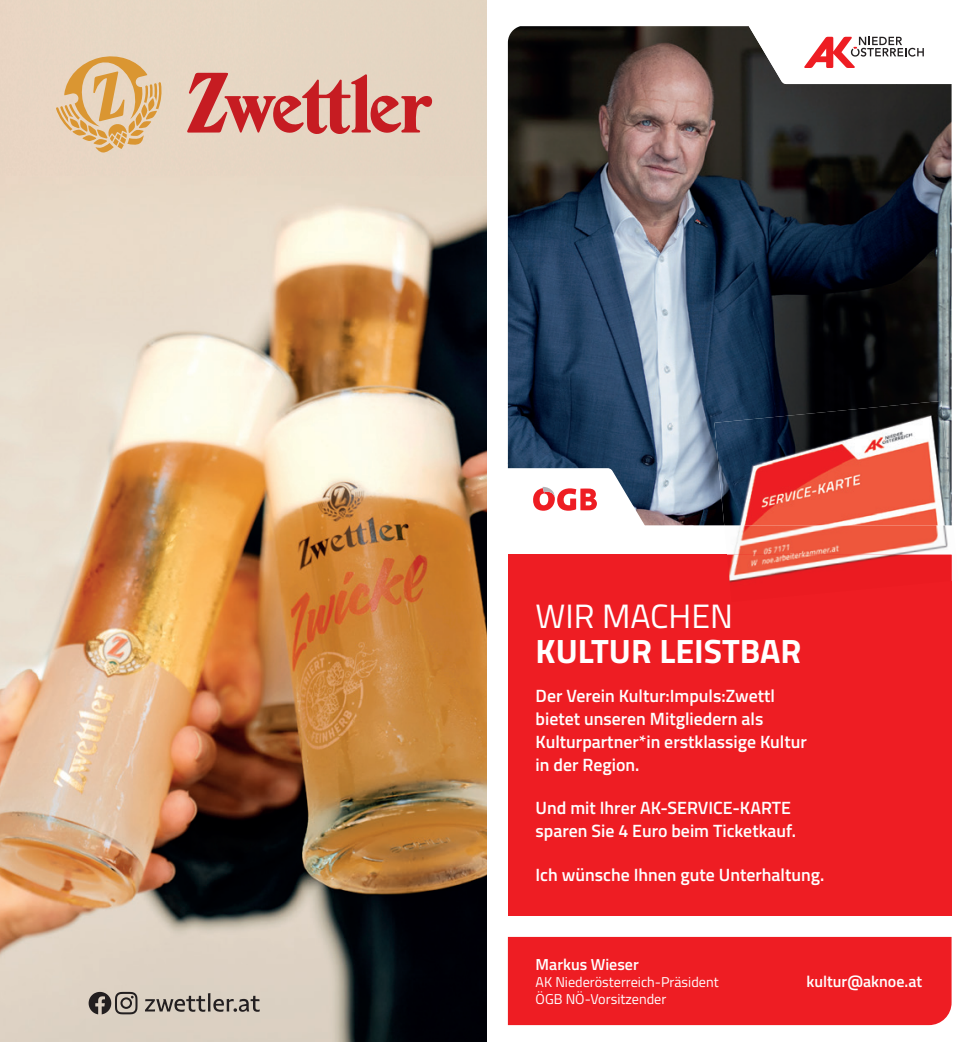
<style>
.page{position:relative;width:973px;height:1042px;background:#fff}
.page>*{position:absolute;margin:0;border:0;box-sizing:border-box;transform-origin:0 0}
.t1{font:700 33.77px "Titillium";color:#fff}
.t2{font:33.77px "Titillium";color:#fff}
.t3{font:600 17.85px/23.1px "Titillium";color:#fff}
.t4{font:600 15.92px "Titillium";color:#fff}
.t5{font:14.17px/17.2px "Titillium";color:#fff}
</style>
<div class="page">
<img style="left:0;top:176px;width:486px;height:866px">
<svg style="left:145px;top:993px;width:115px;height:19px"></svg>
<svg style="left:89px;top:992px;width:48px;height:22px"></svg>
<svg style="left:187px;top:73px;width:245px;height:62px"></svg>
<svg style="left:56px;top:53px;width:106px;height:100px"></svg>
<div style="left:508px;top:555px;width:443px;height:361px;background:#ee1d23"></div>
<img style="left:508px;top:26px;width:388px;height:437px">
<img style="left:896px;top:84px;width:55px;height:317px">
<img style="left:508px;top:463px;width:206px;height:62px">
<div style="left:508px;top:937px;width:443px;height:88px;background:#ee1d23"></div>
<svg style="left:508px;top:468px;width:139px;height:58px"></svg>
<img style="left:724px;top:508px;width:228px;height:73px">
<img style="left:727px;top:555px;width:224px;height:28px">
<img style="left:714px;top:401px;width:237px;height:124px">
<svg style="left:744px;top:26px;width:180px;height:58px"></svg>
<h1 class="t2" style="left:535px;top:591px;width:199px">WIR MACHEN</h1>
<h1 class="t1" style="left:535px;top:626px;width:267px">KULTUR LEISTBAR</h1>
<p class="t3" style="left:535px;top:683px;width:272px">Der Verein Kultur:Impuls:Zwettl bietet unseren Mitgliedern als<br>Kulturpartner*in erstklassige Kultur in der Region.</p>
<p class="t3" style="left:535px;top:795px;width:262px">Und mit Ihrer AK-SERVICE-KARTE sparen Sie 4 Euro beim Ticketkauf.</p>
<p class="t3" style="left:535px;top:862px;width:290px">Ich wünsche Ihnen gute Unterhaltung.</p>
<p class="t4" style="left:535px;top:952px;width:105px">Markus Wieser</p>
<p class="t5" style="left:535px;top:973px;width:184px">AK Niederösterreich-Präsident<br>ÖGB NÖ-Vorsitzender</p>
<p class="t4" style="left:806px;top:969px;width:117px">kultur@aknoe.at</p>
</div>
